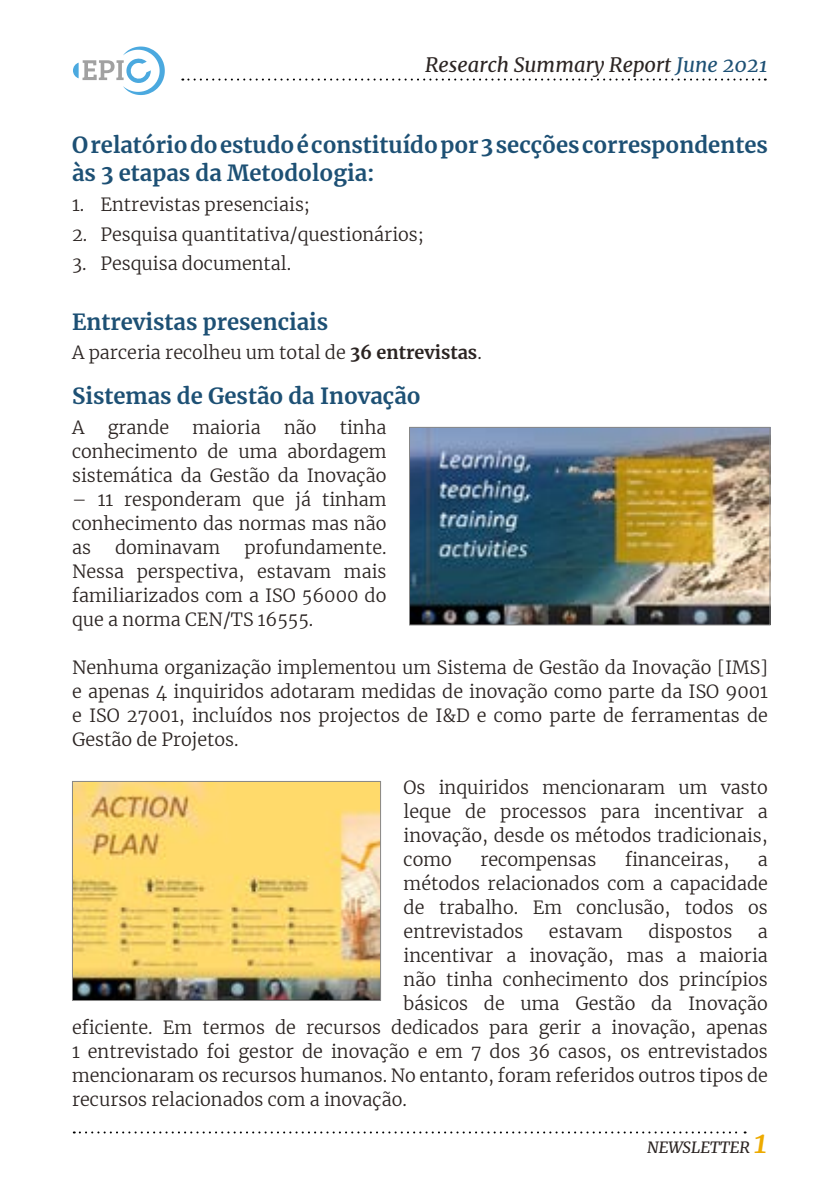
<style>
.page{position:relative;width:840px;height:1191px;background:#fff}
.page>*{position:absolute;margin:0;border:0;box-sizing:border-box;transform-origin:0 0}
.t1{font:700 22px/28px "Merriweather";color:#1d5074}
.t2{font:italic 20px "Merriweather";color:#2b2422}
.t3{font:300 18px/24px "Merriweather";color:#2b2422;text-align:justify}
.t4{font:italic 15.6px "Merriweather";color:#2b2422}
.s1{color:#1d5074}
.s2{font-weight:700}
.s3{font-size:33px;color:#edaa00}
</style>
<div class="page">
<svg style="left:74px;top:1131px;width:671px;height:2px"></svg>
<svg style="left:182px;top:79px;width:583px;height:2px"></svg>
<svg style="left:73px;top:46px;width:92px;height:49px"></svg>
<img style="left:411px;top:429px;width:356px;height:194px">
<div style="left:409px;top:427px;width:360px;height:198px;border:1px solid #878787"></div>
<img style="left:74px;top:783px;width:305px;height:216px">
<div style="left:72px;top:781px;width:309px;height:220px;border:1px solid #878787"></div>
<p class="t2" style="left:425px;top:51px;width:344px">Research Summary Report <span class="s1">June 2021</span></p>
<p class="t1" style="left:72px;top:131px;width:697px">O relatório do estudo é constituído por 3 secções correspondentes às 3 etapas da Metodologia:</p>
<p class="t3" style="left:72px;top:192px;width:239px">1. Entrevistas presenciais;</p>
<p class="t3" style="left:72px;top:221px;width:353px">2. Pesquisa quantitativa/questionários;</p>
<p class="t3" style="left:72px;top:251px;width:220px">3. Pesquisa documental.</p>
<p class="t1" style="left:72px;top:307px;width:257px">Entrevistas presenciais</p>
<p class="t3" style="left:72px;top:340px;width:411px">A parceria recolheu um total de <span class="s2">36 entrevistas</span>.</p>
<p class="t1" style="left:72px;top:382px;width:350px">Sistemas de Gestão da Inovação</p>
<p class="t3" style="left:72px;top:415px;width:14px">A</p>
<p class="t3" style="left:108px;top:415px;width:63px">grande</p>
<p class="t3" style="left:192px;top:415px;width:70px">maioria</p>
<p class="t3" style="left:284px;top:415px;width:34px">não</p>
<p class="t3" style="left:72px;top:415px;width:316px;text-indent:267px">tinha conhecimento de uma abordagem sistemática da Gestão da Inovação</p>
<p class="t3" style="left:72px;top:487px;width:316px">– 11 responderam que já tinham conhecimento das normas mas não as</p>
<p class="t3" style="left:72px;top:535px;width:316px;text-indent:172px">profundamente.<br>Nessa perspectiva, estavam mais familiarizados com a ISO 56000 do que a norma CEN/TS 16555.</p>
<p class="t3" style="left:72px;top:655px;width:697px">Nenhuma organização implementou um Sistema de Gestão da Inovação [IMS] e apenas 4 inquiridos adotaram medidas de inovação como parte da ISO 9001 e ISO 27001, incluídos nos projectos de I&amp;D e como parte de ferramentas de Gestão de Projetos.</p>
<p class="t3" style="left:403px;top:775px;width:365px">Os inquiridos mencionaram um vasto leque de processos para incentivar a inovação, desde os métodos tradicionais, como</p>
<p class="t3" style="left:115px;top:535px;width:107px">dominavam</p>
<p class="t3" style="left:480px;top:847px;width:117px">recompensas</p>
<p class="t3" style="left:624px;top:847px;width:106px">financeiras,</p>
<p class="t3" style="left:403px;top:847px;width:365px;text-indent:354px">a métodos relacionados com a capacidade de trabalho. Em conclusão, todos os entrevistados</p>
<p class="t3" style="left:548px;top:919px;width:75px">estavam</p>
<p class="t3" style="left:648px;top:919px;width:85px">dispostos</p>
<p class="t3" style="left:757px;top:919px;width:12px">a</p>
<p class="t3" style="left:403px;top:943px;width:365px">incentivar a inovação, mas a maioria</p>
<p class="t3" style="left:403px;top:967px;width:365px">não tinha conhecimento dos princípios</p>
<p class="t3" style="left:403px;top:991px;width:365px">básicos de uma Gestão da Inovação</p>
<p class="t3" style="left:72px;top:1015px;width:697px">eficiente. Em termos de recursos dedicados para gerir a inovação, apenas</p>
<p class="t3" style="left:72px;top:1039px;width:697px">1 entrevistado foi gestor de inovação e em 7 dos 36 casos, os entrevistados</p>
<p class="t3" style="left:72px;top:1063px;width:697px">mencionaram os recursos humanos. No entanto, foram referidos outros tipos de</p>
<p class="t3" style="left:72px;top:1087px;width:336px">recursos relacionados com a inovação.</p>
<p class="t4" style="left:647px;top:1136px;width:122px">NEWSLETTER <span class="s3">1</span></p>
</div>
